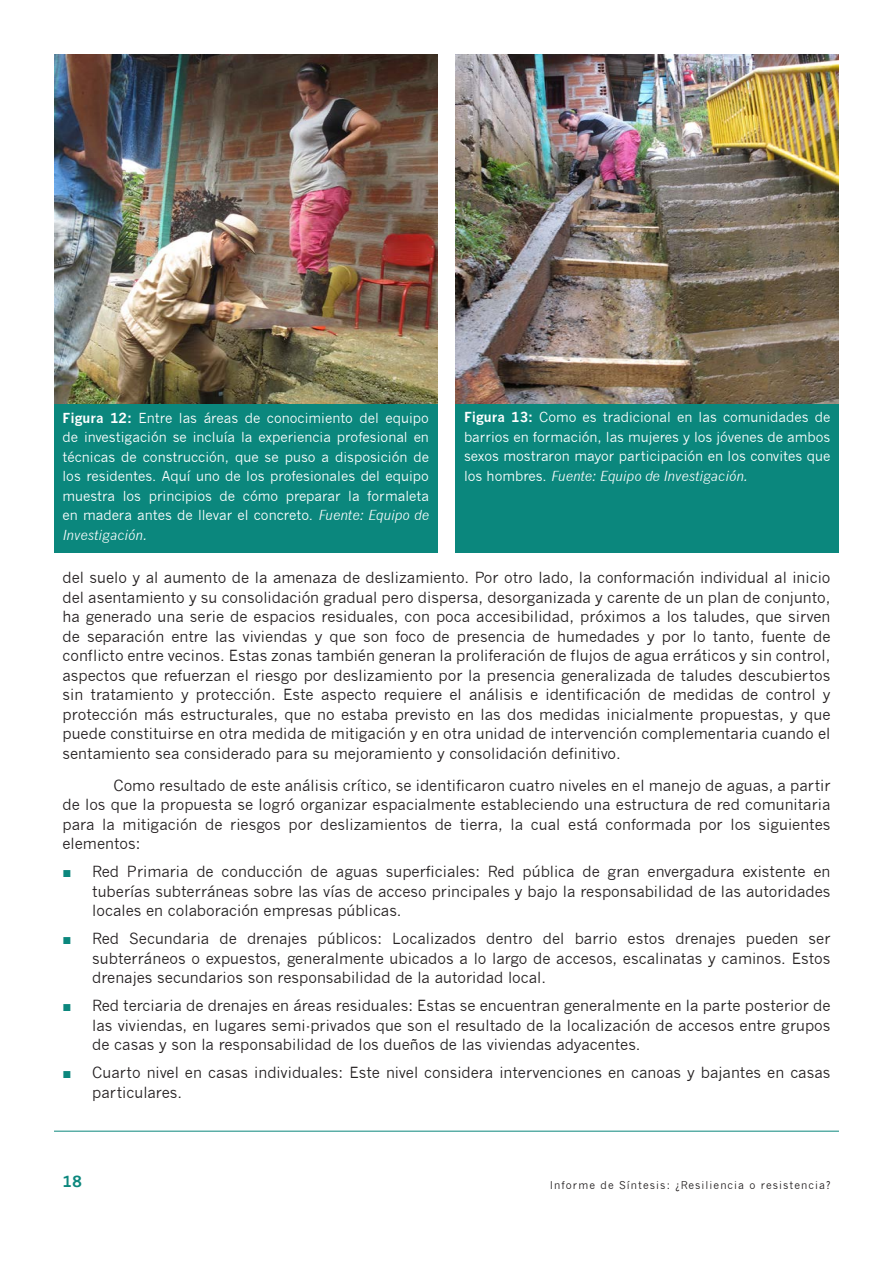
<style>
.page{position:relative;width:893px;height:1263px;background:#fff}
.page>*{position:absolute;margin:0;border:0;box-sizing:border-box;transform-origin:0 0}
.Main_Paragraph{font:15px/19.5px "News Gothic";color:#231f20;text-align:justify}
.t1{font:700 15px "News Gothic";color:#0b877d}
.Figure_Box{font:13.5px/19.5px "News Gothic";color:#fff;text-align:justify}
.t2{font:10.5px "News Gothic";letter-spacing:.1em;color:#231f20}
.s1{font-weight:700}
.s2{font-style:italic}
.s3{font-family:"Arial";color:#0b877d}
</style>
<div class="page">
<hr style="left:54px;top:1131px;width:785px;height:1px;background:#0b877d">
<div style="left:455px;top:404px;width:384px;height:149px;background:#0b877d"></div>
<div style="left:54px;top:404px;width:383px;height:149px;background:#0b877d"></div>
<img style="left:54px;top:54px;width:383px;height:350px">
<img style="left:455px;top:54px;width:384px;height:350px">
<p class="Figure_Box" style="left:63px;top:408px;width:368px"><span class="s1">Figura 12:</span> Entre las áreas de conocimiento del equipo de investigación se incluía la experiencia profesional en técnicas de construcción, que se puso a disposición de los residentes. Aquí uno de los profesionales del equipo muestra los principios de cómo preparar la formaleta en madera antes de llevar el concreto. <span class="s2">Fuente: Equipo de Investigación.</span></p>
<p class="Figure_Box" style="left:464px;top:408px;width:368px"><span class="s1">Figura 13:</span> Como es tradicional en las comunidades de barrios en formación, las mujeres y los jóvenes de ambos sexos mostraron mayor participación en los convites que los hombres. <span class="s2">Fuente: Equipo de Investigación.</span></p>
<p class="Main_Paragraph" style="left:63px;top:568px;width:769px">del suelo y al aumento de la amenaza de deslizamiento. Por otro lado, la conformación individual al inicio del asentamiento y su consolidación gradual pero dispersa, desorganizada y carente de un plan de conjunto, ha generado una serie de espacios residuales, con poca accesibilidad, próximos a los taludes, que sirven de separación entre las viviendas y que son foco de presencia de humedades y por lo tanto, fuente de conflicto entre vecinos. Estas zonas también generan la proliferación de flujos de agua erráticos y sin control, aspectos que refuerzan el riesgo por deslizamiento por la presencia generalizada de taludes descubiertos sin tratamiento y protección. Este aspecto requiere el análisis e identificación de medidas de control y protección más estructurales, que no estaba previsto en las dos medidas inicialmente propuestas, y que puede constituirse en otra medida de mitigación y en otra unidad de intervención complementaria cuando el sentamiento sea considerado para su mejoramiento y consolidación definitivo.</p>
<p class="Main_Paragraph" style="left:63px;top:776px;width:769px;text-indent:51px">Como resultado de este análisis crítico, se identificaron cuatro niveles en el manejo de aguas, a partir de los que la propuesta se logró organizar espacialmente estableciendo una estructura de red comunitaria para la mitigación de riesgos por deslizamientos de tierra, la cual está conformada por los siguientes elementos:</p>
<p class="Main_Paragraph" style="left:92px;top:862px;width:740px;text-indent:-30px"><span class="s3">■</span> Red Primaria de conducción de aguas superficiales: Red pública de gran envergadura existente en tuberías subterráneas sobre las vías de acceso principales y bajo la responsabilidad de las autoridades locales en colaboración empresas públicas.</p>
<p class="Main_Paragraph" style="left:92px;top:929px;width:740px;text-indent:-30px"><span class="s3">■</span> Red Secundaria de drenajes públicos: Localizados dentro del barrio estos drenajes pueden ser subterráneos o expuestos, generalmente ubicados a lo largo de accesos, escalinatas y caminos. Estos drenajes secundarios son responsabilidad de la autoridad local.</p>
<p class="Main_Paragraph" style="left:92px;top:996px;width:740px;text-indent:-30px"><span class="s3">■</span> Red terciaria de drenajes en áreas residuales: Estas se encuentran generalmente en la parte posterior de las viviendas, en lugares semi-privados que son el resultado de la localización de accesos entre grupos de casas y son la responsabilidad de los dueños de las viviendas adyacentes.</p>
<p class="Main_Paragraph" style="left:92px;top:1063px;width:740px;text-indent:-30px"><span class="s3">■</span> Cuarto nivel en casas individuales: Este nivel considera intervenciones en canoas y bajantes en casas particulares.</p>
<p class="t1" style="left:63px;top:1172px;width:21px">18</p>
<p class="t2" style="left:550px;top:1179px;width:282px">Informe de Síntesis: ¿Resiliencia o resistencia?</p>
</div>
